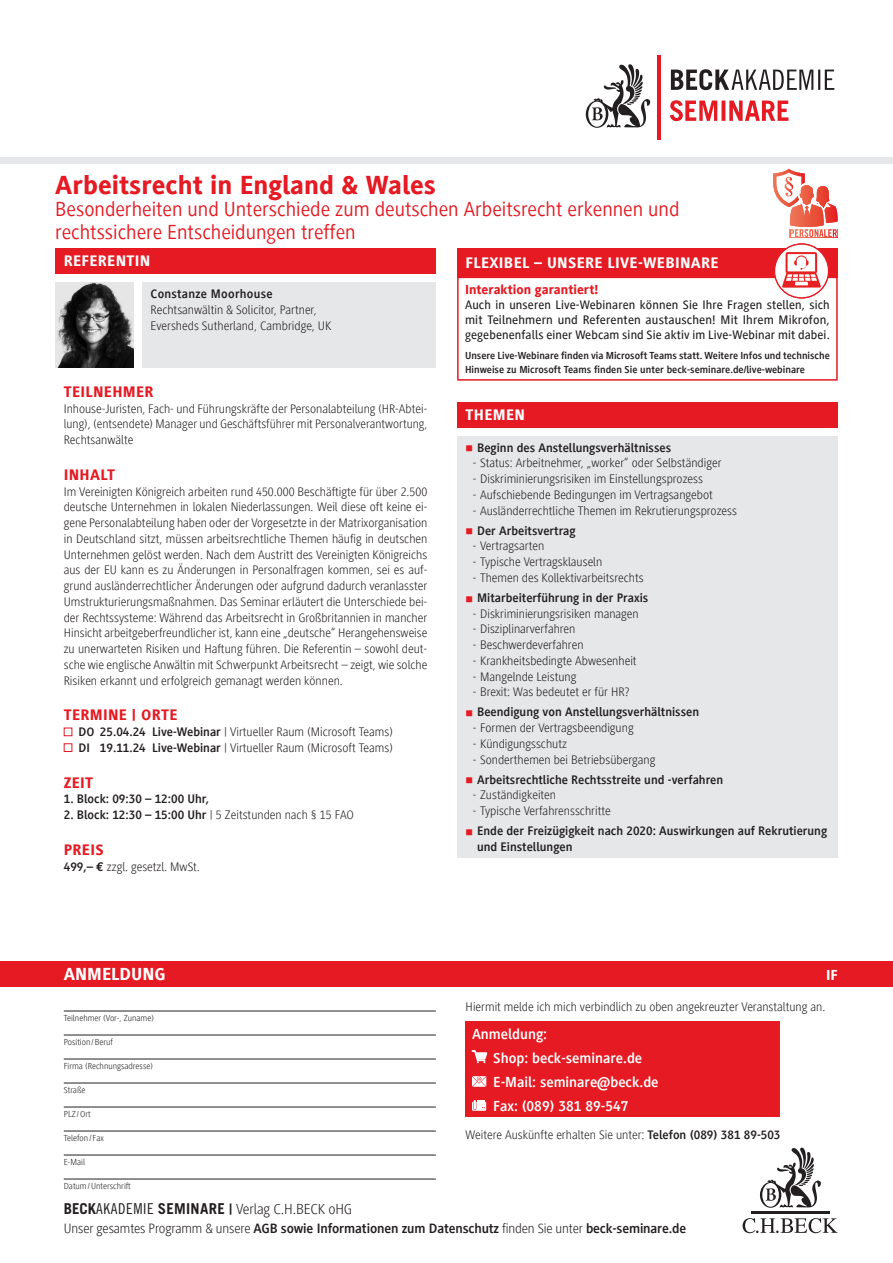
<style>
.page{position:relative;width:893px;height:1263px;background:#fff}
.page>*{position:absolute;margin:0;border:0;box-sizing:border-box;transform-origin:0 0}
.t1{font:800 27px "Generis Sans Com";color:#e51a23}
.t2{font:21px/22.5px "Generis Sans Com";color:#e51a23}
.t3{font:800 18px "Generis Sans Com";color:#fff}
.t4{font:800 15.75px "Generis Sans Com";letter-spacing:.02em;color:#fff}
.t5{font:800 15.75px "Generis Sans Com";letter-spacing:.02em;color:#e51a23}
.t6{font:700 15px/24px "Generis Sans Com";color:#fff}
.t7{font:300 15px "Generis Sans Com";letter-spacing:-.01em;color:#231f20}
.t8{font:800 15px "Generis Sans Com";color:#fff}
.t9{font:700 13.95px "Generis Sans Com";letter-spacing:-.01em;color:#231f20}
.t10{font:800 13.5px "Generis Sans Com";color:#e51a23}
.t11{font:300 12.75px/15.8px "Generis Sans Com";color:#231f20}
.t12{font:700 12.75px/15.8px "Generis Sans Com";color:#231f20}
.t13{font:500 12.75px/15px "Generis Sans Com";letter-spacing:.01em;color:#231f20;text-align:justify}
.t14{font:700 12.75px "Generis Sans Com";letter-spacing:.02em;color:#231f20}
.t15{font:700 10.5px/13.5px "Generis Sans Com";color:#231f20}
.t16{font:300 9px "Generis Sans Com";color:#231f20}
.s1{font-weight:700}
.s2{font-family:"Euro Mono Std";font-weight:700}
.s3{font-family:"Trade Gothic LT Std";font-weight:700}
.s4{font-family:"Trade Gothic LT Std Cn 18";font-weight:400}
.s5{font-weight:300}
</style>
<div class="page">
<div style="left:142px;top:282px;width:294px;height:85px;background:#e6e7e9"></div>
<div style="left:55px;top:248px;width:381px;height:26px;background:#e51a23"></div>
<div style="left:0;top:157px;width:893px;height:7px;background:#e6e7e9"></div>
<hr style="left:657px;top:55px;width:4px;height:85px;background:#e51a23">
<svg style="left:671px;top:69px;width:163px;height:21px"></svg>
<svg style="left:670px;top:100px;width:118px;height:21px"></svg>
<svg style="left:586px;top:64px;width:64px;height:64px"></svg>
<div style="left:0;top:961px;width:893px;height:25px;background:#e51a23"></div>
<hr style="left:64px;top:1011px;width:372px;height:1px;background:#231f20">
<hr style="left:64px;top:1035px;width:372px;height:1px;background:#231f20">
<hr style="left:64px;top:1059px;width:372px;height:1px;background:#231f20">
<hr style="left:64px;top:1083px;width:372px;height:1px;background:#231f20">
<hr style="left:64px;top:1107px;width:372px;height:1px;background:#231f20">
<hr style="left:64px;top:1131px;width:372px;height:1px;background:#231f20">
<hr style="left:64px;top:1155px;width:372px;height:1px;background:#231f20">
<hr style="left:64px;top:1179px;width:372px;height:1px;background:#231f20">
<svg style="left:760px;top:1148px;width:61px;height:60px"></svg>
<svg style="left:743px;top:1218px;width:95px;height:15px"></svg>
<hr style="left:751px;top:1212px;width:79px;height:2px;background:#231f20">
<div style="left:466px;top:1021px;width:314px;height:96px;background:#e51a23"></div>
<svg style="left:472px;top:1050px;width:15px;height:13px"></svg>
<svg style="left:472px;top:1076px;width:14px;height:11px"></svg>
<svg style="left:472px;top:1100px;width:14px;height:11px"></svg>
<div style="left:457px;top:402px;width:381px;height:25px;background:#e51a23"></div>
<div style="left:457px;top:436px;width:381px;height:421px;background:#e6e7e9"></div>
<div style="left:64px;top:728px;width:8px;height:8px;background:#fff;border:1px solid #e51a23"></div>
<div style="left:64px;top:743px;width:8px;height:9px;background:#fff;border:1px solid #e51a23"></div>
<img style="left:55px;top:282px;width:79px;height:85px">
<div style="left:457px;top:277px;width:381px;height:104px;border:2px solid #e51a23"></div>
<div style="left:457px;top:248px;width:381px;height:30px;background:#e51a23"></div>
<img style="left:774px;top:243px;width:55px;height:55px;border-radius:28px">
<div style="left:774px;top:243px;width:55px;height:56px;border:1px solid #e51a23;border-radius:50%"></div>
<svg style="left:773px;top:169px;width:65px;height:68px"></svg>
<h1 class="t1" style="left:55px;top:170px;width:382px">Arbeitsrecht in England &amp; Wales</h1>
<h2 class="t2" style="left:55px;top:198px;width:626px">Besonderheiten und Unterschiede zum deutschen Arbeitsrecht erkennen und rechtssichere Entscheidungen treffen</h2>
<p class="t4" style="left:64px;top:252px;width:88px">REFERENTIN</p>
<p class="t14" style="left:151px;top:287px;width:124px">Constanze Moorhouse</p>
<p class="t11" style="left:151px;top:302px;width:182px">Rechtsanwältin &amp; Solicitor, Partner,<br>Eversheds Sutherland, Cambridge, UK</p>
<p class="t5" style="left:64px;top:383px;width:91px">TEILNEHMER</p>
<p class="t11" style="left:64px;top:401px;width:365px;text-align:justify">Inhouse-Juristen, Fach- und Führungskräfte der Personalabteilung (HR-Abtei&shy;lung), (entsendete) Manager und Geschäftsführer mit Personalverantwortung, Rechtsanwälte</p>
<p class="t5" style="left:64px;top:466px;width:53px">INHALT</p>
<p class="t11" style="left:64px;top:484px;width:365px;text-align:justify">Im Vereinigten Königreich arbeiten rund 450.000 Beschäftigte für über 2.500 deutsche Unternehmen in lokalen Niederlassungen. Weil diese oft keine ei&shy;gene Personalabteilung haben oder der Vorgesetzte in der Matrixorganisation in Deutschland sitzt, müssen arbeitsrechtliche Themen häufig in deutschen Unternehmen gelöst werden. Nach dem Austritt des Vereinigten Königreichs aus der EU kann es zu Änderungen in Personalfragen kommen, sei es auf&shy;grund ausländerrechtlicher Änderungen oder aufgrund dadurch veranlasster Umstrukturierungsmaßnahmen. Das Seminar erläutert die Unterschiede bei&shy;der Rechtssysteme: Während das Arbeitsrecht in Großbritannien in mancher Hinsicht arbeitgeberfreundlicher ist, kann eine „deutsche“ Herangehensweise zu unerwarteten Risiken und Haftung führen. Die Referentin – sowohl deut&shy;sche wie englische Anwältin mit Schwerpunkt Arbeitsrecht – zeigt, wie solche Risiken erkannt und erfolgreich gemanagt werden können.</p>
<p class="t5" style="left:64px;top:706px;width:115px">TERMINE | ORTE</p>
<p class="t11" style="left:79px;top:724px;width:316px"><span class="s1">DO 25.04.24 Live-Webinar</span> | Virtueller Raum (Microsoft Teams)<br><span class="s1">DI 19.11.24 Live-Webinar</span> | Virtueller Raum (Microsoft Teams)</p>
<p class="t5" style="left:64px;top:774px;width:31px">ZEIT</p>
<p class="t12" style="left:64px;top:791px;width:147px">1. Block: 09:30 – 12:00 Uhr,</p>
<p class="t11" style="left:64px;top:807px;width:292px"><span class="s1">2. Block: 12:30 – 15:00 Uhr</span> | 5 Zeitstunden nach § 15 FAO</p>
<p class="t5" style="left:64px;top:841px;width:41px">PREIS</p>
<p class="t11" style="left:64px;top:859px;width:138px"><span class="s1">499,–</span> <span class="s2">€</span> zzgl. gesetzl. MwSt.</p>
<h3 class="t3" style="left:64px;top:964px;width:103px">ANMELDUNG</h3>
<p class="t16" style="left:64px;top:1013px;width:92px">Teilnehmer (Vor-, Zuname)</p>
<p class="t16" style="left:64px;top:1037px;width:51px">Position /Beruf</p>
<p class="t16" style="left:64px;top:1061px;width:91px">Firma (Rechnungsadresse)</p>
<p class="t16" style="left:64px;top:1085px;width:23px">Straße</p>
<p class="t16" style="left:64px;top:1109px;width:29px">PLZ /Ort</p>
<p class="t16" style="left:64px;top:1133px;width:41px">Telefon / Fax</p>
<p class="t16" style="left:64px;top:1157px;width:23px">E-Mail</p>
<p class="t16" style="left:64px;top:1181px;width:69px">Datum/Unterschrift</p>
<p class="t4" style="left:466px;top:254px;width:255px">FLEXIBEL – UNSERE LIVE-WEBINARE</p>
<p class="t10" style="left:465px;top:282px;width:135px">Interaktion garantiert!</p>
<p class="t13" style="left:465px;top:298px;width:366px">Auch in unseren Live-Webinaren können Sie Ihre Fragen stellen, sich mit Teilnehmern und Referenten austauschen! Mit Ihrem Mikrofon, gegebenenfalls einer Webcam sind Sie aktiv im Live-Webinar mit dabei.</p>
<p class="t15" style="left:465px;top:349px;width:366px">Unsere Live-Webinare finden via Microsoft Teams statt. Weitere Infos und technische<br>Hinweise zu Microsoft Teams finden Sie unter beck-seminare.de/live-webinare</p>
<p class="t4" style="left:466px;top:406px;width:61px">THEMEN</p>
<p class="t12" style="left:477px;top:440px;width:195px">Beginn des Anstellungsverhältnisses</p>
<p class="t11" style="left:473px;top:455px;width:250px">- Status: Arbeitnehmer, „worker“ oder Selbständiger</p>
<p class="t11" style="left:473px;top:471px;width:232px">- Diskriminierungsrisiken im Einstellungsprozess</p>
<p class="t11" style="left:473px;top:487px;width:241px">- Aufschiebende Bedingungen im Vertragsangebot</p>
<p class="t11" style="left:473px;top:502px;width:266px">- Ausländerrechtliche Themen im Rekrutierungsprozess</p>
<p class="t12" style="left:477px;top:523px;width:100px">Der Arbeitsvertrag</p>
<p class="t11" style="left:473px;top:538px;width:73px">- Vertragsarten</p>
<p class="t11" style="left:473px;top:554px;width:131px">- Typische Vertragsklauseln</p>
<p class="t11" style="left:473px;top:570px;width:172px">- Themen des Kollektivarbeitsrechts</p>
<p class="t12" style="left:477px;top:590px;width:173px">Mitarbeiterführung in der Praxis</p>
<p class="t11" style="left:473px;top:606px;width:167px">- Diskriminierungsrisiken managen</p>
<p class="t11" style="left:473px;top:621px;width:104px">- Disziplinarverfahren</p>
<p class="t11" style="left:473px;top:637px;width:112px">- Beschwerdeverfahren</p>
<p class="t11" style="left:473px;top:653px;width:165px">- Krankheitsbedingte Abwesenheit</p>
<p class="t11" style="left:473px;top:668px;width:105px">- Mangelnde Leistung</p>
<p class="t11" style="left:473px;top:684px;width:158px">- Brexit: Was bedeutet er für HR?</p>
<p class="t12" style="left:477px;top:704px;width:224px">Beendigung von Anstellungsverhältnissen</p>
<p class="t11" style="left:473px;top:720px;width:162px">- Formen der Vertragsbeendigung</p>
<p class="t11" style="left:473px;top:736px;width:96px">- Kündigungsschutz</p>
<p class="t11" style="left:473px;top:752px;width:184px">- Sonderthemen bei Betriebsübergang</p>
<p class="t12" style="left:477px;top:772px;width:248px">Arbeitsrechtliche Rechtsstreite und -verfahren</p>
<p class="t11" style="left:473px;top:787px;width:85px">- Zuständigkeiten</p>
<p class="t11" style="left:473px;top:803px;width:139px">- Typische Verfahrensschritte</p>
<p class="t12" style="left:477px;top:823px;width:352px">Ende der Freizügigkeit nach 2020: Auswirkungen auf Rekrutierung und Einstellungen</p>
<p class="t8" style="left:826px;top:967px;width:13px">IF</p>
<p class="t11" style="left:466px;top:999px;width:361px">Hiermit melde ich mich verbindlich zu oben angekreuzter Veranstaltung an.</p>
<p class="t6" style="left:493px;top:1022px;width:167px;text-indent:-21px">Anmeldung:<br>Shop: beck-seminare.de<br>E-Mail: seminare@beck.de<br>Fax: (089) 381 89-547</p>
<p class="t11" style="left:466px;top:1127px;width:316px">Weitere Auskünfte erhalten Sie unter: <span class="s1">Telefon (089) 381 89-503</span></p>
<p class="t7" style="left:64px;top:1201px;width:290px"><span class="s3">BECK</span><span class="s4">AKADEMIE</span> <span class="s3">SEMINARE</span> <span class="s1">|</span> Verlag C.H.BECK oHG</p>
<p class="t9" style="left:64px;top:1221px;width:624px"><span class="s5">Unser gesamtes Programm &amp; unsere</span> AGB sowie Informationen zum Datenschutz <span class="s5">finden Sie unter</span> beck-seminare.de</p>
</div>
